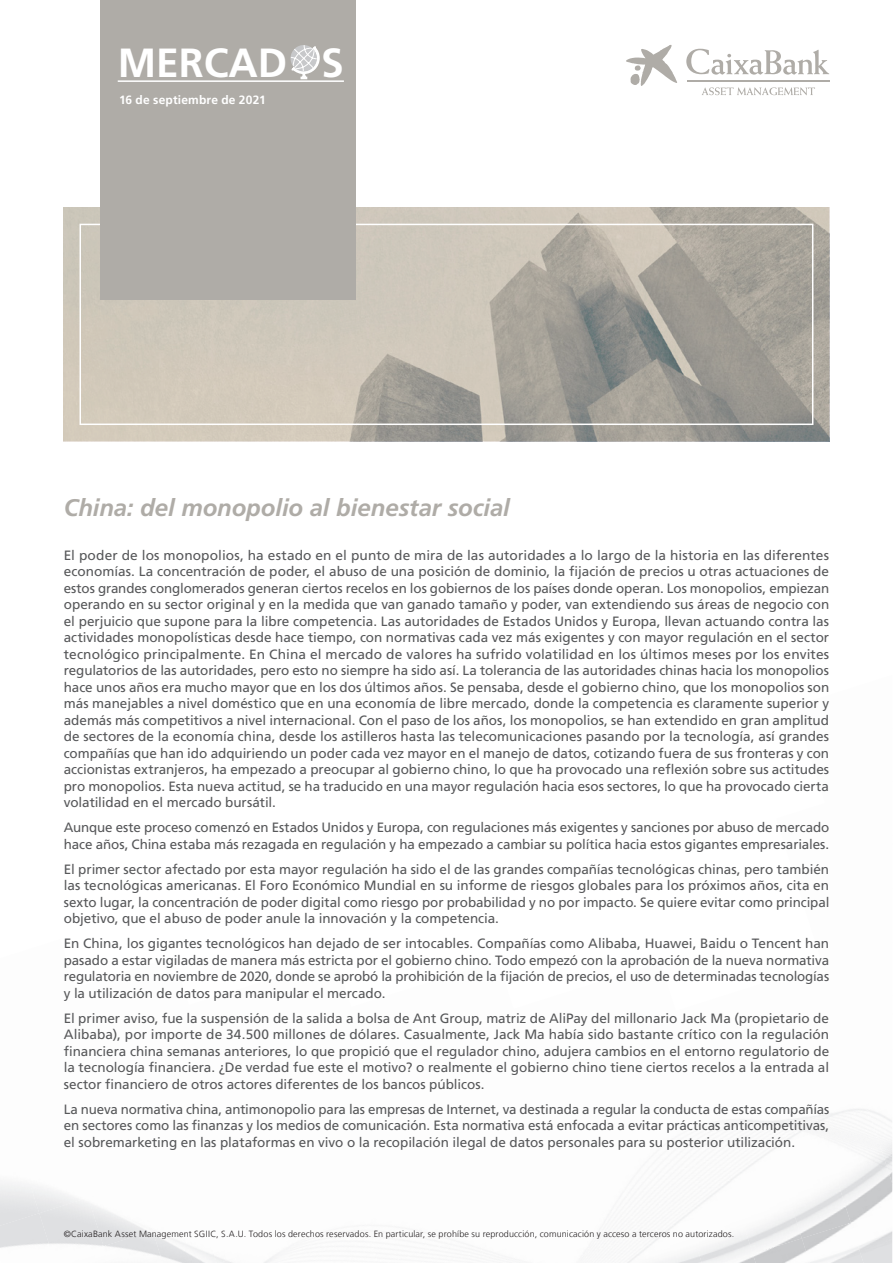
<style>
.page{position:relative;width:893px;height:1263px;background:#fff}
.page>*{position:absolute;margin:0;border:0;box-sizing:border-box;transform-origin:0 0}
.t1{font:700 40.65px "La Caixa Frutiger";color:#fff}
.t2{font:italic 700 24px "La Caixa Frutiger";letter-spacing:-.005em;color:#afaca7}
.t3{font:13.5px/16.5px "La Caixa Frutiger";letter-spacing:-.005em;color:#57585a;text-align:justify}
.t4{font:700 12px "La Caixa Frutiger";letter-spacing:.015em;color:#fff}
.t5{font:300 9px "La Caixa Frutiger";letter-spacing:.02em;color:#231f20}
</style>
<div class="page">
<img style="left:39px;top:1197px;width:49px;height:48px">
<img style="left:137px;top:1221px;width:15px;height:9px">
<img style="left:152px;top:1228px;width:49px;height:35px">
<img style="left:201px;top:1250px;width:18px;height:13px">
<img style="left:853px;top:1107px;width:16px;height:3px">
<img style="left:771px;top:1125px;width:49px;height:26px">
<img style="left:605px;top:1243px;width:34px;height:20px">
<img style="left:786px;top:1188px;width:49px;height:50px">
<img style="left:835px;top:1158px;width:57px;height:65px">
<img style="left:884px;top:1156px;width:8px;height:28px">
<img style="left:724px;top:1254px;width:29px;height:9px">
<img style="left:753px;top:1238px;width:49px;height:25px">
<img style="left:802px;top:1223px;width:49px;height:40px">
<img style="left:851px;top:1209px;width:41px;height:54px">
<svg style="left:64px;top:207px;width:765px;height:234px;background:#b7b2a8"></svg>
<div style="left:80px;top:224px;width:733px;height:201px;border:2px solid #fff"></div>
<svg style="left:702px;top:87px;width:113px;height:8px"></svg>
<svg style="left:626px;top:45px;width:51px;height:41px"></svg>
<hr style="left:687px;top:80px;width:142px;height:1px;background:#afaca7">
<svg style="left:686px;top:49px;width:143px;height:26px"></svg>
<hr style="left:687px;top:81px;width:142px;height:1px;background:#afaca7">
<div style="left:100px;top:0;width:256px;height:299px;background:#afaca7"></div>
<hr style="left:118px;top:80px;width:226px;height:2px;background:#fff">
<svg style="left:290px;top:45px;width:30px;height:35px"></svg>
<h1 class="t1" style="left:118px;top:39px;width:228px">MERCAD S</h1>
<p class="t4" style="left:119px;top:93px;width:148px">16 de septiembre de 2021</p>
<p class="t2" style="left:64px;top:493px;width:448px">China: del monopolio al bienestar social</p>
<p class="t3" style="left:64px;top:547px;width:767px">El poder de los monopolios, ha estado en el punto de mira de las autoridades a lo largo de la historia en las diferentes economías. La concentración de poder, el abuso de una posición de dominio, la fijación de precios u otras actuaciones de estos grandes conglomerados generan ciertos recelos en los gobiernos de los países donde operan. Los monopolios, empiezan operando en su sector original y en la medida que van ganado tamaño y poder, van extendiendo sus áreas de negocio con el perjuicio que supone para la libre competencia. Las autoridades de Estados Unidos y Europa, llevan actuando contra las actividades monopolísticas desde hace tiempo, con normativas cada vez más exigentes y con mayor regulación en el sector tecnológico principalmente. En China el mercado de valores ha sufrido volatilidad en los últimos meses por los envites regulatorios de las autoridades, pero esto no siempre ha sido así. La tolerancia de las autoridades chinas hacia los monopolios hace unos años era mucho mayor que en los dos últimos años. Se pensaba, desde el gobierno chino, que los monopolios son más manejables a nivel doméstico que en una economía de libre mercado, donde la competencia es claramente superior y además más competitivos a nivel internacional. Con el paso de los años, los monopolios, se han extendido en gran amplitud de sectores de la economía china, desde los astilleros hasta las telecomunicaciones pasando por la tecnología, así grandes compañías que han ido adquiriendo un poder cada vez mayor en el manejo de datos, cotizando fuera de sus fronteras y con accionistas extranjeros, ha empezado a preocupar al gobierno chino, lo que ha provocado una reflexión sobre sus actitudes pro monopolios. Esta nueva actitud, se ha traducido en una mayor regulación hacia esos sectores, lo que ha provocado cierta volatilidad en el mercado bursátil.</p>
<p class="t3" style="left:64px;top:819px;width:767px">Aunque este proceso comenzó en Estados Unidos y Europa, con regulaciones más exigentes y sanciones por abuso de mercado hace años, China estaba más rezagada en regulación y ha empezado a cambiar su política hacia estos gigantes empresariales.</p>
<p class="t3" style="left:64px;top:861px;width:767px">El primer sector afectado por esta mayor regulación ha sido el de las grandes compañías tecnológicas chinas, pero también las tecnológicas americanas. El Foro Económico Mundial en su informe de riesgos globales para los próximos años, cita en sexto lugar, la concentración de poder digital como riesgo por probabilidad y no por impacto. Se quiere evitar como principal objetivo, que el abuso de poder anule la innovación y la competencia.</p>
<p class="t3" style="left:64px;top:935px;width:767px">En China, los gigantes tecnológicos han dejado de ser intocables. Compañías como Alibaba, Huawei, Baidu o Tencent han pasado a estar vigiladas de manera más estricta por el gobierno chino. Todo empezó con la aprobación de la nueva normativa regulatoria en noviembre de 2020, donde se aprobó la prohibición de la fijación de precios, el uso de determinadas tecnologías y la utilización de datos para manipular el mercado.</p>
<p class="t3" style="left:64px;top:1010px;width:767px">El primer aviso, fue la suspensión de la salida a bolsa de Ant Group, matriz de AliPay del millonario Jack Ma (propietario de Alibaba), por importe de 34.500 millones de dólares. Casualmente, Jack Ma había sido bastante crítico con la regulación financiera china semanas anteriores, lo que propició que el regulador chino, adujera cambios en el entorno regulatorio de la tecnología financiera. ¿De verdad fue este el motivo? o realmente el gobierno chino tiene ciertos recelos a la entrada al sector financiero de otros actores diferentes de los bancos públicos.</p>
<p class="t3" style="left:64px;top:1101px;width:767px">La nueva normativa china, antimonopolio para las empresas de Internet, va destinada a regular la conducta de estas compañías en sectores como las finanzas y los medios de comunicación. Esta normativa está enfocada a evitar prácticas anticompetitivas, el sobremarketing en las plataformas en vivo o la recopilación ilegal de datos personales para su posterior utilización.</p>
<p class="t5" style="left:64px;top:1229px;width:672px">©CaixaBank Asset Management SGIIC, S.A.U. Todos los derechos reservados. En particular, se prohíbe su reproducción, comunicación y acceso a terceros no autorizados.</p>
</div>
